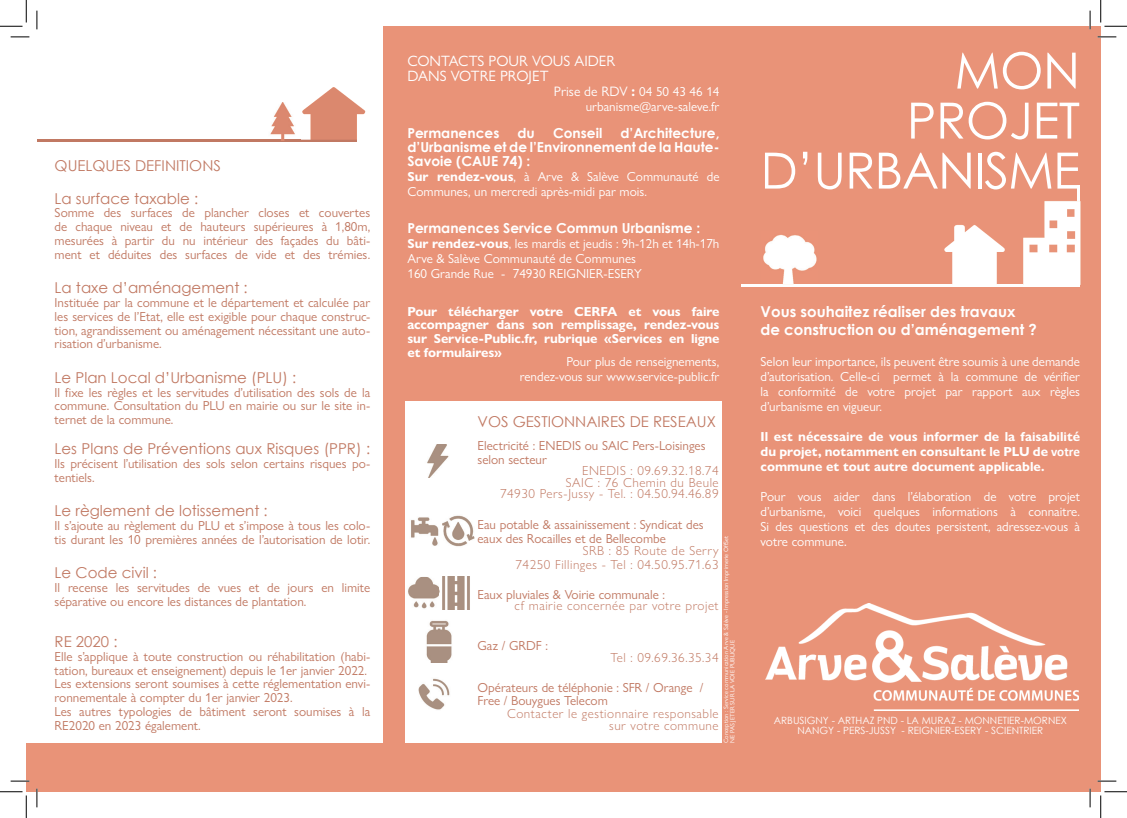
<style>
.page{position:relative;width:1127px;height:818px;background:#fff}
.page>*{position:absolute;margin:0;border:0;box-sizing:border-box;transform-origin:0 0}
.t1{font:50px/50px "Century Gothic";letter-spacing:-.02em;color:#fff;text-align:right}
.t2{font:15px/32.5px "Century Gothic";color:#c17963}
.t3{font:700 15px/18px "Century Gothic";color:#fff}
.t4{font:15px/15px "Gill Sans Nova";color:#fff}
.t5{font:700 13.75px/13.8px "Century Gothic";color:#fff;text-align:justify}
.t6{font:13.75px "Gill Sans Nova";color:#fff}
.t7{font:13.12px/13.8px "Gill Sans Nova";color:#c17963}
.t8{font:13.12px/15px "Gill Sans Nova";color:#fff;text-align:justify}
.t9{font:700 13.12px/13.8px "Gill Sans Nova";color:#fff;text-align:justify}
.t10{font:300 13.12px/11.2px "Gill Sans Nova";letter-spacing:.04em;color:#c17963;text-align:right}
.t11{font:10px/10px "Century Gothic";color:#fff;text-align:center}
.t12{font:6.25px/6.2px "Gill Sans Nova";color:#fff}
.s1{font-weight:700}
.s2{font-size:13.12px}
.s3{font-family:"Calibri"}
</style>
<div class="page">
<div style="left:383px;top:26px;width:717px;height:766px;background:#e99378"></div>
<div style="left:26px;top:743px;width:365px;height:49px;background:#e99378"></div>
<img style="left:765px;top:604px;width:313px;height:107px">
<div style="left:405px;top:402px;width:317px;height:341px;background:#fff"></div>
<img style="left:427px;top:444px;width:22px;height:33px">
<img style="left:411px;top:515px;width:63px;height:32px">
<img style="left:408px;top:577px;width:62px;height:33px">
<img style="left:439px;top:577px;width:2px;height:33px">
<img style="left:426px;top:620px;width:26px;height:43px">
<img style="left:418px;top:678px;width:32px;height:32px">
<hr style="left:741px;top:284px;width:338px;height:2px;background:#fff">
<img style="left:944px;top:225px;width:61px;height:59px">
<hr style="left:1076px;top:185px;width:3px;height:96px;background:#fff">
<img style="left:1023px;top:196px;width:58px;height:89px">
<img style="left:1023px;top:284px;width:56px;height:1px">
<img style="left:1076px;top:196px;width:3px;height:85px">
<img style="left:760px;top:235px;width:58px;height:52px">
<img style="left:760px;top:284px;width:58px;height:2px">
<hr style="left:37px;top:140px;width:319px;height:2px;background:#c17963">
<img style="left:300px;top:87px;width:66px;height:53px">
<img style="left:266px;top:103px;width:34px;height:38px">
<svg style="left:11px;top:36px;width:18px;height:2px"></svg>
<svg style="left:1097px;top:36px;width:18px;height:2px"></svg>
<svg style="left:11px;top:780px;width:18px;height:2px"></svg>
<svg style="left:1097px;top:780px;width:18px;height:2px"></svg>
<svg style="left:36px;top:11px;width:2px;height:18px"></svg>
<svg style="left:36px;top:788px;width:2px;height:19px"></svg>
<svg style="left:1089px;top:11px;width:1px;height:18px"></svg>
<svg style="left:1089px;top:788px;width:1px;height:19px"></svg>
<svg style="left:0;top:0;width:27px;height:27px"></svg>
<svg style="left:0;top:791px;width:27px;height:27px"></svg>
<svg style="left:1100px;top:0;width:26px;height:27px"></svg>
<svg style="left:1100px;top:791px;width:26px;height:27px"></svg>
<p class="t2" style="left:55px;top:149px;width:168px">QUELQUES DEFINITIONS<br>La surface taxable :</p>
<p class="t7" style="left:55px;top:206px;width:317px;text-align:justify">Somme des surfaces de plancher closes et couvertes de chaque niveau et de hauteurs supérieures à 1,80m, mesurées à partir du nu intérieur des façades du bâti&shy;ment et déduites des surfaces de vide et des trémies.</p>
<p class="t2" style="left:55px;top:271px;width:194px">La taxe d’aménagement :</p>
<p class="t7" style="left:55px;top:296px;width:317px;text-align:justify">Instituée par la commune et le département et calculée par les services de l’Etat, elle est exigible pour chaque construc&shy;tion, agrandissement ou aménagement nécessitant une auto&shy;risation d’urbanisme.</p>
<p class="t2" style="left:55px;top:361px;width:243px">Le Plan Local d’Urbanisme (PLU) :</p>
<p class="t7" style="left:55px;top:385px;width:317px;text-align:justify">Il xe les règles et les servitudes d’utilisation des sols de la commune. Consultation du PLU en mairie ou sur le site in&shy;ternet de la commune.</p>
<p class="t2" style="left:55px;top:432px;width:317px">Les Plans de Préventions aux Risques (PPR) :</p>
<p class="t7" style="left:55px;top:456px;width:317px">Ils précisent l’utilisation des sols selon certains risques po&shy;tentiels.</p>
<p class="t2" style="left:55px;top:494px;width:214px">Le règlement de lotissement :</p>
<p class="t7" style="left:55px;top:518px;width:317px">Il s’ajoute au règlement du PLU et s’impose à tous les colo&shy;tis durant les 10 premières années de l’autorisation de lotir.</p>
<p class="t2" style="left:55px;top:556px;width:104px">Le Code civil :</p>
<p class="t7" style="left:55px;top:581px;width:317px">Il recense les servitudes de vues et de jours en limite séparative ou encore les distances de plantation.</p>
<p class="t2" style="left:55px;top:625px;width:64px">RE 2020 :</p>
<p class="t7" style="left:55px;top:649px;width:317px">Elle s’applique à toute construction ou réhabilitation (habi&shy;tation, bureaux et enseignement) depuis le 1er janvier 2022.<br>Les extensions seront soumises à cette réglementation envi&shy;ronnementale à compter du 1er janvier 2023.<br>Les autres typologies de bâtiment seront soumises à la RE2020 en 2023 également.</p>
<p class="t4" style="left:407px;top:53px;width:209px">CONTACTS POUR VOUS AIDER<br>DANS VOTRE PROJET</p>
<p class="t6" style="left:554px;top:82px;width:167px">Prise de RDV <span class="s1">:</span> <span class="s2">04 50 43 46 14</span></p>
<p class="t8" style="left:585px;top:98px;width:135px">urbanisme@arve-saleve.fr</p>
<p class="t5" style="left:407px;top:126px;width:93px">Permanences</p>
<p class="t5" style="left:517px;top:126px;width:19px">du</p>
<p class="t5" style="left:553px;top:126px;width:51px">Conseil</p>
<p class="t5" style="left:407px;top:126px;width:313px;text-indent:213px">d’Architecture, d’Urbanisme et de l’Environnement de la Haute-Savoie (CAUE 74) :</p>
<p class="t8" style="left:407px;top:168px;width:313px"><span class="s1">Sur rendez-vous</span>, à Arve &amp; Salève Communauté de<br>Communes, un mercredi après-midi par mois.</p>
<p class="t5" style="left:407px;top:221px;width:294px">Permanences Service Commun Urbanisme :</p>
<p class="t8" style="left:407px;top:236px;width:313px;text-align:left"><span class="s1">Sur rendez-vous</span>, les mardis et jeudis : 9h-12h et 14h-17h<br>Arve &amp; Salève Communauté de Communes<br>160 Grande Rue - 74930 REIGNIER-ESERY</p>
<p class="t9" style="left:407px;top:304px;width:313px">Pour télécharger votre CERFA et vous faire accompagner dans son remplissage, rendez-vous sur Service-Public.fr, rubrique «Services en ligne et formulaires»</p>
<p class="t8" style="left:519px;top:353px;width:201px;text-align:right">Pour plus de renseignements, rendez-vous sur www.service-public.fr</p>
<p class="t2" style="left:477px;top:405px;width:240px">VOS GESTIONNAIRES DE RESEAUX</p>
<p class="t7" style="left:477px;top:439px;width:229px">Electricité : ENEDIS ou SAIC Pers-Loisinges selon secteur</p>
<p class="t10" style="left:500px;top:465px;width:220px">ENEDIS : 09.69.32.18.74<br>SAIC : 76 Chemin du Beule<br>74930 Pers-Jussy - Tel. : 04.50.94.46.89</p>
<p class="t7" style="left:477px;top:517px;width:227px">Eau potable &amp; assainissement : Syndicat des eaux des Rocailles et de Bellecombe</p>
<p class="t10" style="left:515px;top:544px;width:204px;line-height:13.8px">SRB : 85 Route de Serry<br>74250 Fillinges - Tel : 04.50.95.71.63</p>
<p class="t7" style="left:477px;top:587px;width:189px">Eaux pluviales &amp; Voirie communale :</p>
<p class="t10" style="left:514px;top:600px;width:205px">cf mairie concernée par votre projet</p>
<p class="t7" style="left:477px;top:639px;width:72px">Gaz / GRDF :</p>
<p class="t10" style="left:610px;top:651px;width:109px">Tel : 09.69.36.35.34</p>
<p class="t7" style="left:477px;top:680px;width:227px">Opérateurs de téléphonie : SFR / Orange /<br>Free / Bouygues Telecom</p>
<p class="t10" style="left:507px;top:708px;width:213px">Contacter le gestionnaire responsable sur votre commune</p>
<p class="t12" style="left:722px;top:743px;width:209px;rotate:-90deg">Conception : Service communication Arve &amp; Salève - Impression Imprimerie OffSet<br>NE PAS JETER SUR LA VOIE PUBLIQUE</p>
<h1 class="t1" style="left:760px;top:45px;width:321px">MON<br>PROJET<br>D’URBANISME</h1>
<p class="t3" style="left:760px;top:301px;width:277px">Vous souhaitez réaliser des travaux de construction ou d’aménagement ?</p>
<p class="t8" style="left:760px;top:354px;width:321px">Selon leur importance, ils peuvent être soumis à une demande d’autorisation. Celle-ci permet à la commune de vérifier la conformité de votre projet par rapport aux règles d’urbanisme en vigueur.</p>
<p class="t9" style="left:760px;top:429px;width:321px;line-height:15px">Il est nécessaire de vous informer de la faisabilité du projet, notamment en consultant le PLU de <span class="s3">votre </span>commune et tout autre document applicable.</p>
<p class="t8" style="left:760px;top:489px;width:321px">Pour vous aider dans l’élaboration de votre projet d’urbanisme, voici quelques informations à connaitre.<br>Si des questions et des doutes persistent, adressez-vous à votre commune<span class="s3">.</span></p>
<p class="t11" style="left:773px;top:715px;width:294px">ARBUSIGNY - ARTHAZ PND - LA MURAZ - MONNETIER-MORNEX<br>NANGY - PERS-JUSSY - REIGNIER-ESERY - SCIENTRIER</p>
</div>
